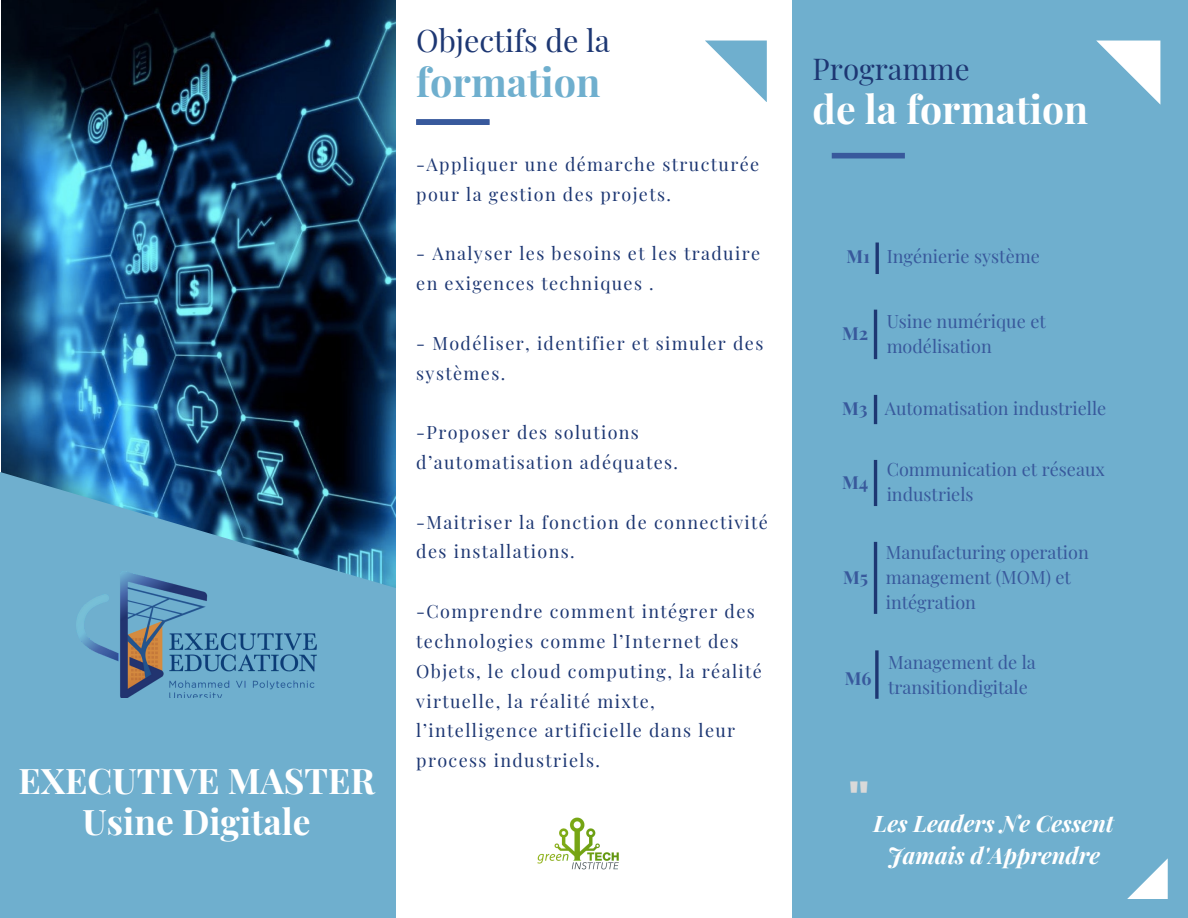
<style>
.page{position:relative;width:1188px;height:918px;background:#fff}
.page>*{position:absolute;margin:0;border:0;box-sizing:border-box;transform-origin:0 0}
.t1{font:800 42.45px "Open Sans";color:#d9d9d9}
.t2{font:700 39.6px "Playfair Display";color:#6fafce}
.t3{font:700 39.15px "Playfair Display";color:#fff}
.t4{font:700 35.25px "Playfair Display";color:#fff}
.t5{font:30.45px "Playfair Display";color:#1d3773}
.t6{font:29.4px "Playfair Display";color:#1d3773}
.t7{font:italic 700 22.8px/31.5px "Playfair Display";color:#fff;text-align:center}
.t8{font:18px/29.8px "Playfair Display";letter-spacing:.075em;color:#1d3773}
.t9{font:18px/24.8px "Playfair Display";color:#38599c}
.t10{font:700 18px "Playfair Display";color:#38599c}
</style>
<div class="page">
<img style="left:2px;top:0;width:393px;height:471px">
<svg style="left:0;top:471px;width:396px;height:447px;background:#63a0c0"></svg>
<div style="left:792px;top:0;width:396px;height:918px;background:#6fafce"></div>
<svg style="left:1097px;top:41px;width:63px;height:63px"></svg>
<img style="left:77px;top:571px;width:239px;height:126px">
<svg style="left:705px;top:41px;width:62px;height:61px"></svg>
<svg style="left:1127px;top:858px;width:41px;height:41px"></svg>
<hr style="left:876px;top:243px;width:3px;height:31px;background:#1d3773">
<hr style="left:874px;top:310px;width:3px;height:49px;background:#1d3773">
<hr style="left:874px;top:395px;width:3px;height:29px;background:#1d3773">
<hr style="left:874px;top:460px;width:3px;height:46px;background:#1d3773">
<svg style="left:875px;top:650px;width:4px;height:49px"></svg>
<hr style="left:874px;top:542px;width:3px;height:72px;background:#1d3773">
<img style="left:537px;top:817px;width:82px;height:53px">
<div style="left:416px;top:119px;width:73px;height:6px;background:#38599c"></div>
<div style="left:832px;top:153px;width:73px;height:5px;background:#38599c"></div>
<p class="t4" style="left:18px;top:756px;width:358px">EXECUTIVE MASTER</p>
<p class="t4" style="left:83px;top:797px;width:230px">Usine Digitale</p>
<p class="t5" style="left:416px;top:19px;width:195px">Objectifs de la</p>
<p class="t2" style="left:416px;top:55px;width:186px">formation</p>
<p class="t8" style="left:416px;top:148px;width:344px">-Appliquer une démarche structurée pour la gestion des projets.</p>
<p class="t8" style="left:416px;top:238px;width:345px">- Analyser les besoins et les traduire en exigences techniques .</p>
<p class="t8" style="left:416px;top:327px;width:349px">- Modéliser, identifier et simuler des systèmes.</p>
<p class="t8" style="left:416px;top:417px;width:263px">-Proposer des solutions d’automatisation adéquates.</p>
<p class="t8" style="left:416px;top:506px;width:353px">-Maitriser la fonction de connectivité des installations.</p>
<p class="t8" style="left:416px;top:596px;width:347px">-Comprendre comment intégrer des technologies comme l’Internet des Objets, le cloud computing, la réalité virtuelle, la réalité mixte, l’intelligence artificielle dans leur process industriels.</p>
<p class="t6" style="left:813px;top:48px;width:159px">Programme</p>
<p class="t3" style="left:813px;top:81px;width:277px">de la formation</p>
<p class="t10" style="left:847px;top:243px;width:25px">M1</p>
<p class="t9" style="left:887px;top:244px;width:155px">Ingénierie système</p>
<p class="t10" style="left:842px;top:321px;width:28px">M2</p>
<p class="t9" style="left:887px;top:308px;width:161px">Usine numérique et modélisation</p>
<p class="t10" style="left:842px;top:396px;width:27px">M3</p>
<p class="t9" style="left:885px;top:395px;width:223px">Automatisation industrielle</p>
<p class="t10" style="left:842px;top:469px;width:28px">M4</p>
<p class="t9" style="left:887px;top:456px;width:220px">Communication et réseaux industriels</p>
<p class="t10" style="left:843px;top:564px;width:26px">M5</p>
<p class="t9" style="left:886px;top:540px;width:205px">Manufacturing operation management (MOM) et intégration</p>
<p class="t10" style="left:845px;top:666px;width:28px">M6</p>
<p class="t9" style="left:888px;top:649px;width:149px">Management de la transitiondigitale</p>
<p class="t1" style="left:848px;top:767px;width:24px">"</p>
<p class="t7" style="left:874px;top:807px;width:242px">Les Leaders Ne Cessent<br>Jamais d'Apprendre</p>
</div>
